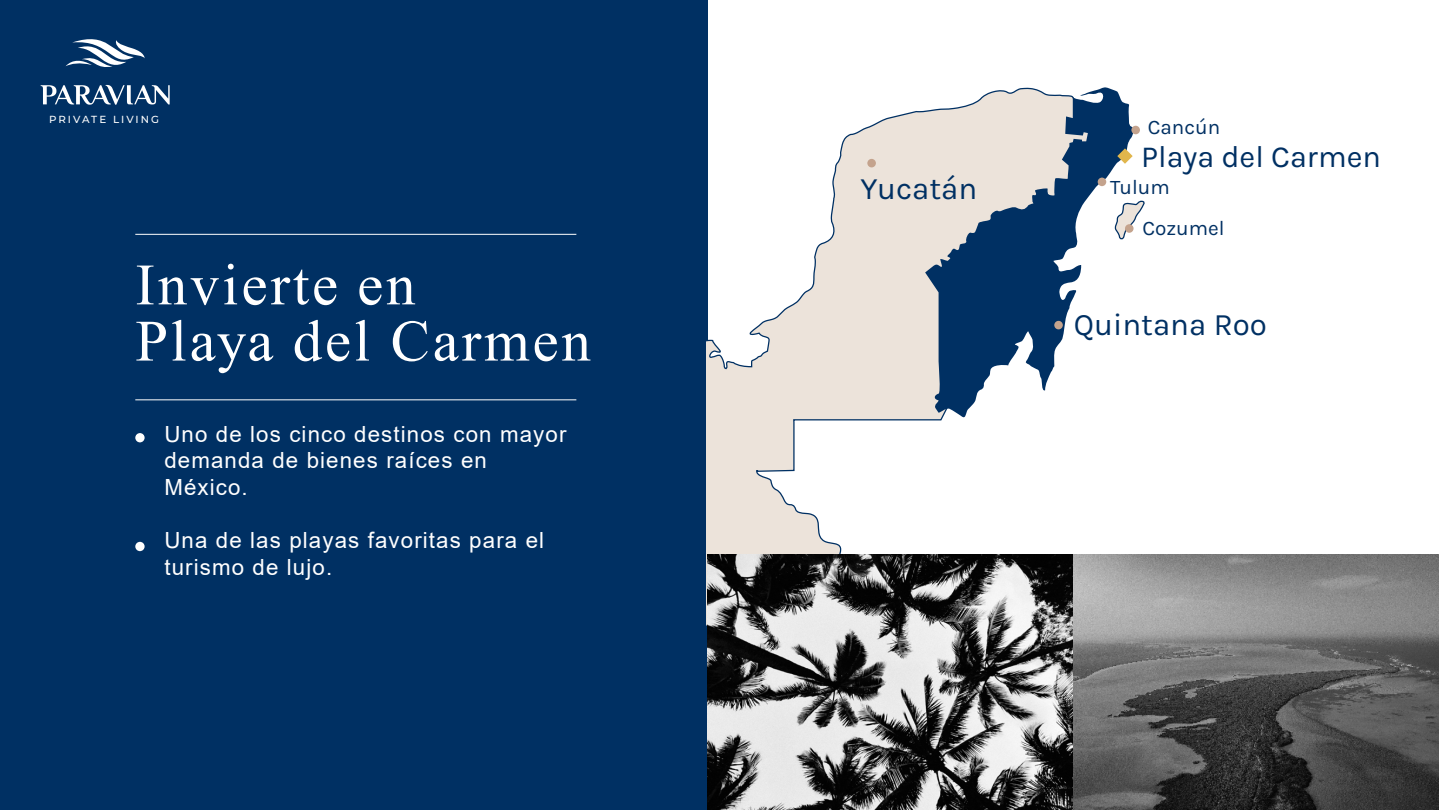
<style>
.page{position:relative;width:1440px;height:810px;background:#fff}
.page>*{position:absolute;margin:0;border:0;box-sizing:border-box;transform-origin:0 0}
.t1{font:58.57px/56.2px "Times New Roman";letter-spacing:.05em;color:#fff}
.t2{font:31.28px "Karla";color:#003063}
.t3{font:30.67px "Karla";color:#003063}
.t4{font:22.27px/26.5px "Arial";letter-spacing:.05em;color:#fff}
.t5{font:20.7px "Karla";color:#003063}
.t6{font:500 10.27px "Montserrat";letter-spacing:.195em;color:#fff}
</style>
<div class="page">
<div style="left:0;top:0;width:707px;height:810px;background:#003063"></div>
<hr style="left:135px;top:399px;width:441px;height:1px;background:#fff">
<hr style="left:135px;top:234px;width:441px;height:1px;background:#fff">
<svg style="left:706px;top:0;width:393px;height:640px"></svg>
<svg style="left:925px;top:87px;width:212px;height:333px"></svg>
<svg style="left:1114px;top:200px;width:31px;height:41px"></svg>
<div style="left:1054px;top:321px;width:9px;height:8px;background:#c4a38d;border-radius:50%"></div>
<div style="left:867px;top:159px;width:9px;height:8px;background:#c4a38d;border-radius:50%"></div>
<div style="left:1098px;top:178px;width:8px;height:8px;background:#c4a38d;border-radius:50%"></div>
<div style="left:1131px;top:126px;width:9px;height:8px;background:#c4a38d;border-radius:50%"></div>
<div style="left:1125px;top:224px;width:9px;height:9px;background:#c4a38d;border-radius:50%"></div>
<svg style="left:1117px;top:148px;width:16px;height:16px"></svg>
<img style="left:1073px;top:555px;width:365px;height:255px">
<img style="left:708px;top:555px;width:365px;height:255px">
<svg style="left:41px;top:85px;width:129px;height:20px"></svg>
<svg style="left:66px;top:39px;width:79px;height:28px"></svg>
<div style="left:135px;top:433px;width:10px;height:9px;background:#fff;border-radius:50%"></div>
<div style="left:135px;top:542px;width:10px;height:9px;background:#fff;border-radius:50%"></div>
<p class="t6" style="left:49px;top:113px;width:112px">PRIVATE LIVING</p>
<h1 class="t1" style="left:135px;top:255px;width:457px">Invierte en<br>Playa del Carmen</h1>
<p class="t4" style="left:164px;top:421px;width:404px">Uno de los cinco destinos con mayor demanda de bienes raíces en<br>México.</p>
<p class="t4" style="left:164px;top:527px;width:381px;line-height:26.2px">Una de las playas favoritas para el turismo de lujo.</p>
<h2 class="t2" style="left:860px;top:169px;width:118px">Yucatán</h2>
<p class="t5" style="left:1148px;top:114px;width:74px">Cancún</p>
<h3 class="t3" style="left:1141px;top:137px;width:241px">Playa del Carmen</h3>
<p class="t5" style="left:1110px;top:174px;width:61px">Tulum</p>
<p class="t5" style="left:1142px;top:215px;width:84px">Cozumel</p>
<h2 class="t2" style="left:1074px;top:305px;width:195px">Quintana Roo</h2>
</div>
